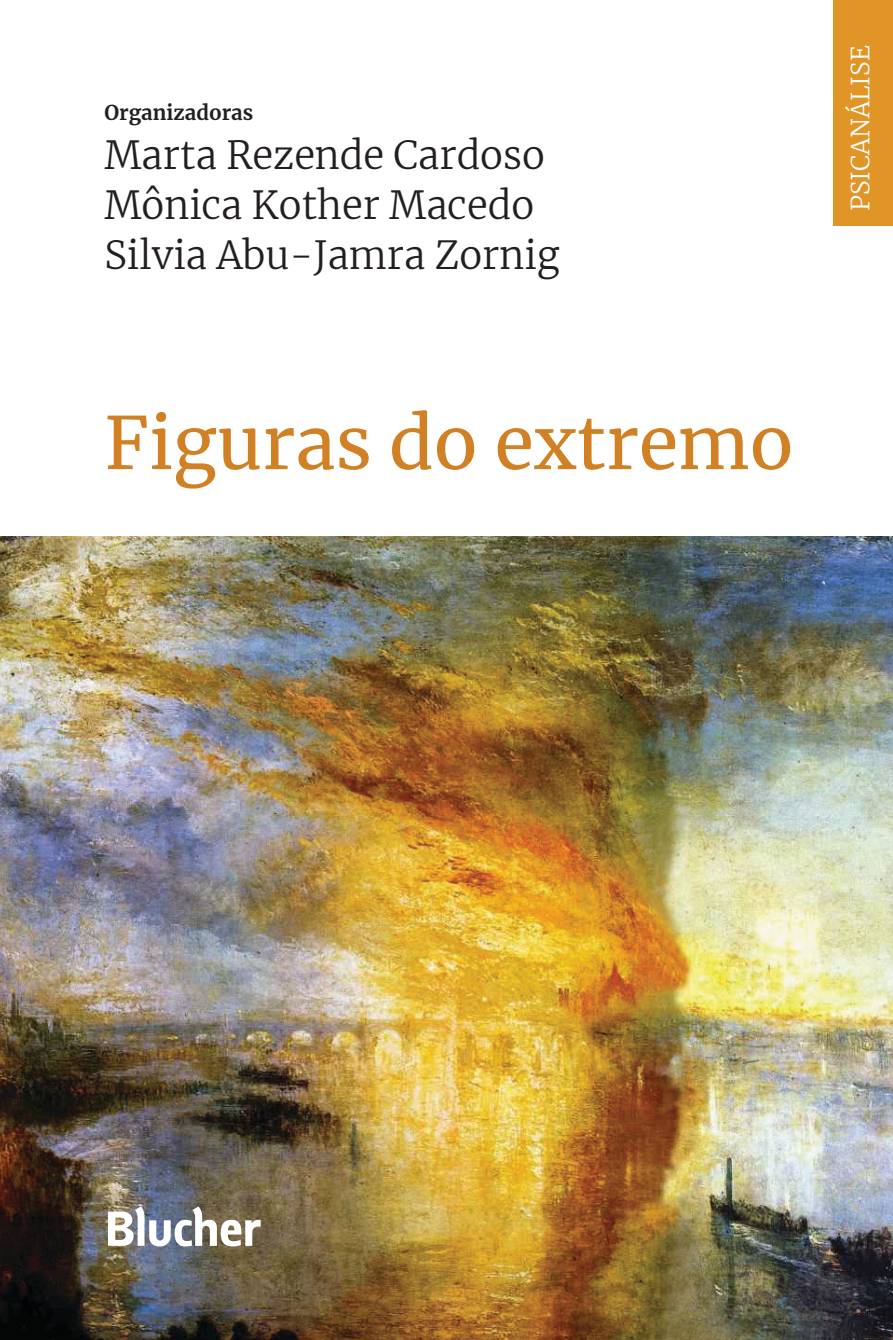
<style>
.page{position:relative;width:893px;height:1340px;background:#fff}
.page>*{position:absolute;margin:0;border:0;box-sizing:border-box;transform-origin:0 0}
.t1{font:72px "Merriweather";color:#d18023}
.t2{font:300 38.25px/49.5px "Merriweather";color:#231f20}
.t3{font:300 24.75px "Merriweather";color:#fff}
.t4{font:700 20.25px "Merriweather";color:#231f20}
</style>
<div class="page">
<img style="left:0;top:536px;width:893px;height:803px">
<img style="left:108px;top:1206px;width:153px;height:40px">
<div style="left:833px;top:0;width:60px;height:225px;background:#e19526"></div>
<p class="t4" style="left:104px;top:99px;width:150px">Organizadoras</p>
<p class="t2" style="left:104px;top:130px;width:457px">Marta Rezende Cardoso<br>Mônica Kother Macedo<br>Silvia Abu-Jamra Zornig</p>
<h1 class="t1" style="left:104px;top:393px;width:690px">Figuras do extremo</h1>
<p class="t3" style="left:843px;top:211px;width:168px;rotate:-90deg">PSICANÁLISE</p>
</div>
